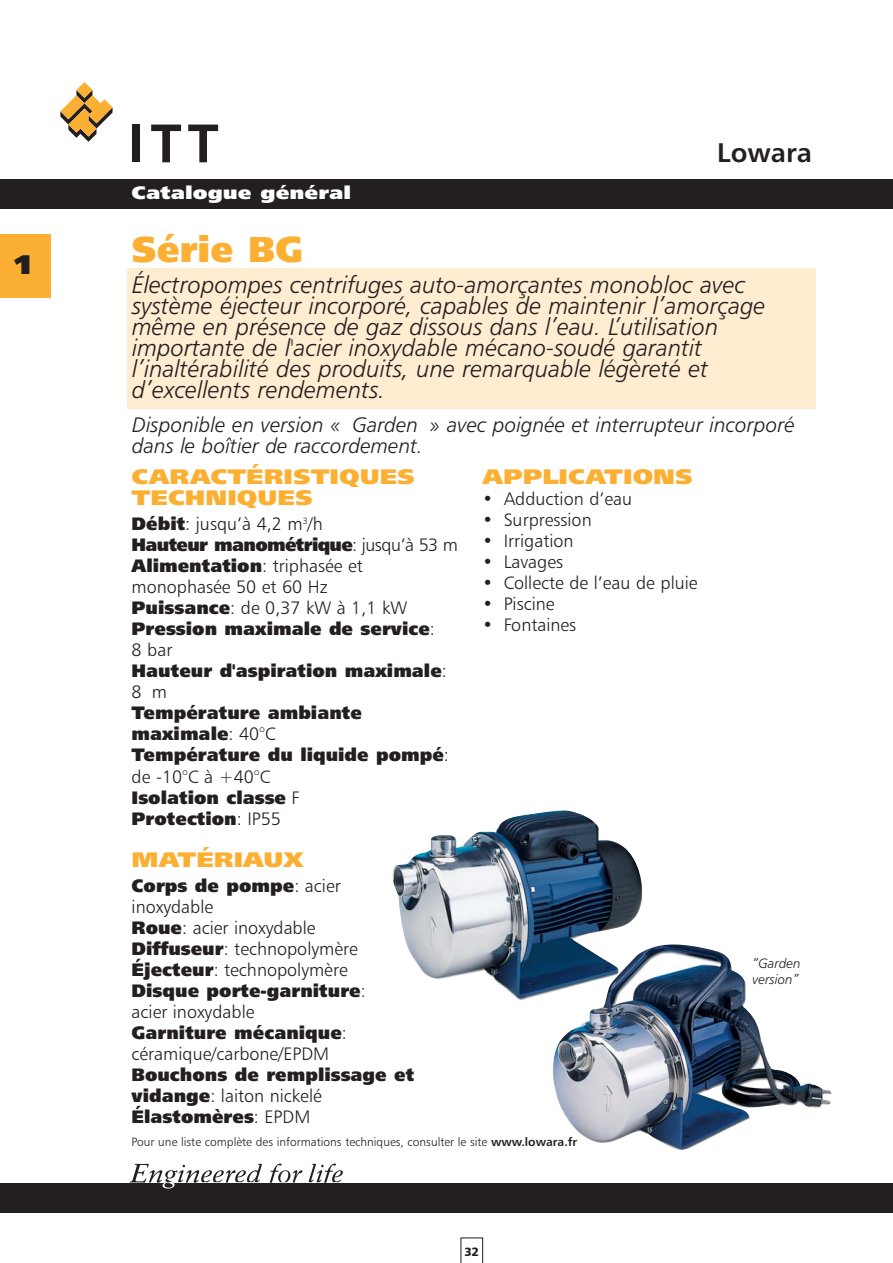
<style>
.page{position:relative;width:893px;height:1263px;background:#fff}
.page>*{position:absolute;margin:0;border:0;box-sizing:border-box;transform-origin:0 0}
.t1{font:36px "Humanist 777 BT Extra Black B";color:#fcb033}
.t2{font:27px "Humanist 777 BT Bold B";color:#231f20}
.t3{font:27px "Humanist 777 BT Extra Black B";color:#231f20;scale:1.2 1}
.t4{font:24px/21px "Humanist 777 BT Light Italic B";color:#231f20}
.t5{font:21px/21px "Humanist 777 BT Light Italic B";color:#231f20}
.t6{font:21px/21px "Humanist 777 BT Extra Black B";color:#fcb033;scale:1.2 1}
.t7{font:18px/21px "Humanist 777 BT Light B";color:#231f20}
.t8{font:18px/21px "Humanist 777 BT Extra Black B";color:#231f20}
.t9{font:18px/21px "Humanist 777 BT Extra Black B";letter-spacing:-.04em;color:#231f20}
.t10{font:18px "Humanist 777 BT Extra Black B";color:#fff;scale:1.2 1}
.t11{font:13.5px/16.2px "Humanist 777 BT Light Italic B";color:#231f20}
.t12{font:12px "Humanist 777 BT Light B";color:#231f20}
.t13{font:12px "Humanist 777 BT Black B";color:#231f20}
.s1{font-family:"Humanist 777 BT Extra Black B"}
.s2{font-family:"Humanist 777 BT Light B"}
.s3{font-family:"Humanist 777 BT Bold B"}
</style>
<div class="page">
<div style="left:0;top:179px;width:893px;height:30px;background:#231f20"></div>
<div style="left:0;top:1183px;width:893px;height:29px;background:#231f20"></div>
<svg style="left:60px;top:82px;width:53px;height:60px"></svg>
<div style="left:132px;top:125px;width:8px;height:37px;background:#231f20"></div>
<svg style="left:151px;top:125px;width:30px;height:37px"></svg>
<svg style="left:188px;top:125px;width:30px;height:37px"></svg>
<svg style="left:461px;top:1238px;width:22px;height:25px"></svg>
<svg style="left:270px;top:1163px;width:32px;height:20px"></svg>
<svg style="left:130px;top:1164px;width:132px;height:24px"></svg>
<svg style="left:309px;top:1163px;width:34px;height:20px"></svg>
<div style="left:0;top:235px;width:51px;height:63px;background:#fcb033"></div>
<div style="left:127px;top:269px;width:689px;height:140px;background:#ffecd1"></div>
<img style="left:553px;top:944px;width:279px;height:206px">
<img style="left:392px;top:810px;width:250px;height:191px">
<h2 class="t3" style="left:14px;top:251px;width:17px">1</h2>
<p class="t10" style="left:132px;top:184px;width:184px">Catalogue général</p>
<h2 class="t2" style="left:717px;top:139px;width:96px">Lowara</h2>
<h1 class="t1" style="left:132px;top:231px;width:173px">Série BG</h1>
<p class="t4" style="left:132px;top:276px;width:635px">Électropompes centrifuges auto-amorçantes monobloc avec système éjecteur incorporé, capables de maintenir l’amorçage même en présence de gaz dissous dans l’eau. L’utilisation importante de l'acier inoxydable mécano-soudé garantit l’inaltérabilité des produits, une remarquable légèreté et d’excellents rendements.</p>
<p class="t5" style="left:132px;top:415px;width:664px">Disponible en version « Garden » avec poignée et interrupteur incorporé dans le boîtier de raccordement.</p>
<p class="t6" style="left:132px;top:467px;width:238px">CARACTÉRISTIQUES<br>TECHNIQUES</p>
<p class="t7" style="left:132px;top:514px;width:193px"><span class="s1">Débit</span>: jusqu’à 4,2 m<sup>3</sup>/h</p>
<p class="t9" style="left:132px;top:535px;width:328px">Hauteur manométrique<span class="s2">: jusqu’à 53 m<br></span>Alimentation<span class="s2">: triphasée et</span></p>
<p class="t7" style="left:132px;top:577px;width:277px">monophasée 50 et 60 Hz<br><span class="s1">Puissance</span>: de 0,37 kW à 1,1 kW</p>
<p class="t8" style="left:132px;top:619px;width:305px">Pression maximale de service<span class="s2">:</span></p>
<p class="t7" style="left:132px;top:640px;width:42px">8 bar</p>
<p class="t8" style="left:132px;top:661px;width:317px">Hauteur d'aspiration maximale<span class="s2">:</span></p>
<p class="t7" style="left:132px;top:682px;width:37px">8 m</p>
<p class="t8" style="left:132px;top:703px;width:319px">Température ambiante maximale<span class="s2">: 40°C<br></span>Température du liquide pompé<span class="s2">:</span></p>
<p class="t7" style="left:132px;top:766px;width:140px">de -10°C à +40°C</p>
<p class="t8" style="left:132px;top:787px;width:170px">Isolation classe <span class="s2">F<br></span>Protection<span class="s2">: IP55</span></p>
<p class="t6" style="left:132px;top:849px;width:145px">MATÉRIAUX</p>
<p class="t8" style="left:132px;top:875px;width:211px">Corps de pompe<span class="s2">: acier</span></p>
<p class="t7" style="left:132px;top:897px;width:228px">inoxydable<br><span class="s1">Roue</span>: acier inoxydable<br><span class="s1">Diffuseur</span>: technopolymère<br><span class="s1">Éjecteur</span>: technopolymère</p>
<p class="t8" style="left:132px;top:980px;width:236px">Disque porte-garniture<span class="s2">:</span></p>
<p class="t7" style="left:132px;top:1002px;width:124px">acier inoxydable</p>
<p class="t8" style="left:132px;top:1022px;width:217px">Garniture mécanique<span class="s2">:</span></p>
<p class="t7" style="left:132px;top:1044px;width:199px">céramique/carbone/EPDM</p>
<p class="t8" style="left:132px;top:1064px;width:284px">Bouchons de remplissage et</p>
<p class="t7" style="left:132px;top:1086px;width:192px"><span class="s1">vidange</span>: laiton nickelé</p>
<p class="t8" style="left:132px;top:1106px;width:180px">Élastomères<span class="s2">: EPDM</span></p>
<p class="t6" style="left:482px;top:467px;width:177px">APPLICATIONS</p>
<p class="t7" style="left:482px;top:489px;width:151px">• Adduction d’eau</p>
<p class="t7" style="left:482px;top:510px;width:111px">• Surpression</p>
<p class="t7" style="left:482px;top:531px;width:93px">• Irrigation</p>
<p class="t7" style="left:482px;top:552px;width:82px">• Lavages</p>
<p class="t7" style="left:482px;top:573px;width:217px">• Collecte de l’eau de pluie</p>
<p class="t7" style="left:482px;top:594px;width:74px">• Piscine</p>
<p class="t7" style="left:482px;top:615px;width:95px">• Fontaines</p>
<p class="t11" style="left:752px;top:955px;width:50px">“Garden version”</p>
<p class="t12" style="left:132px;top:1136px;width:447px">Pour une liste complète des informations techniques, consulter le site <span class="s3">www.lowara.fr</span></p>
<p class="t13" style="left:465px;top:1246px;width:16px">32</p>
</div>
